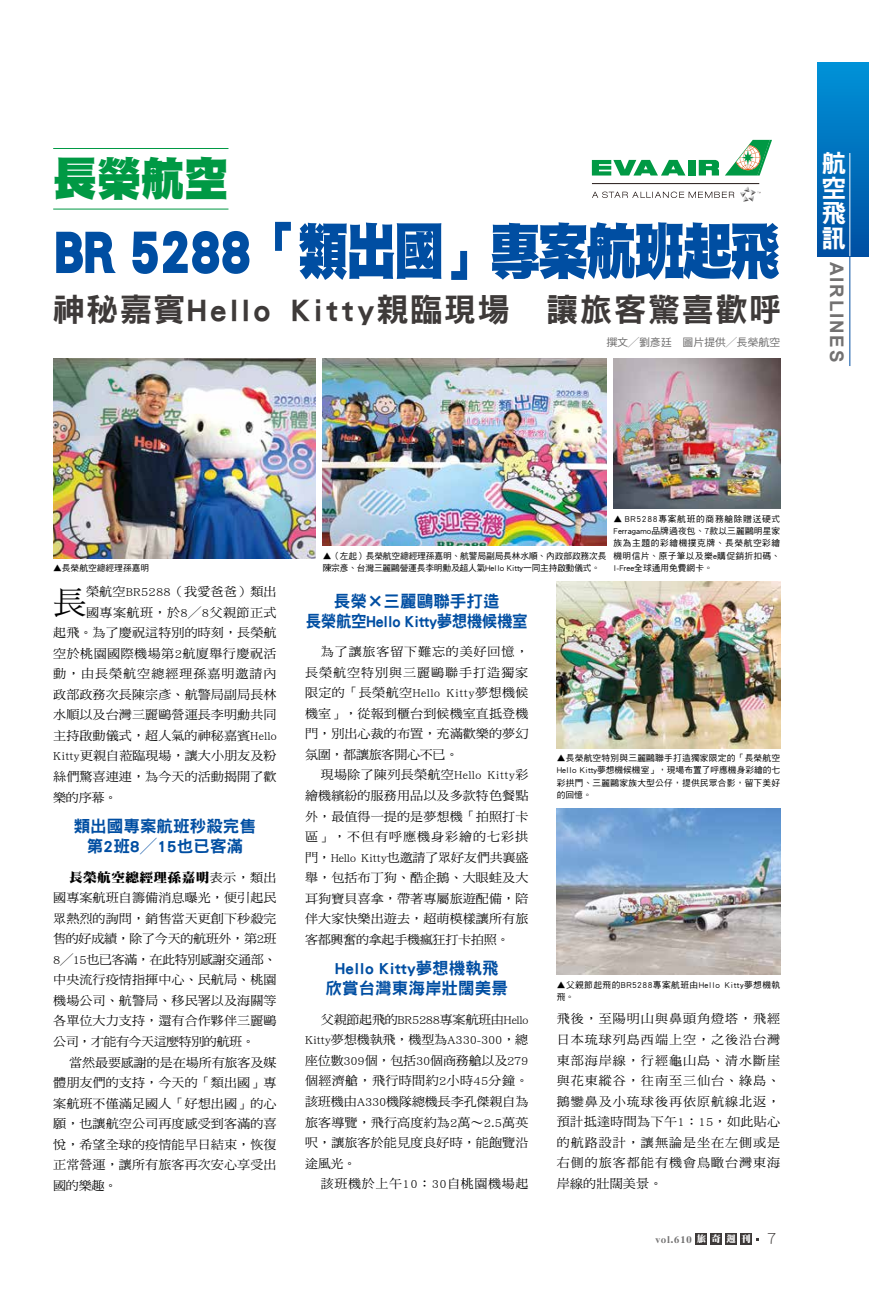
<style>
.page{position:relative;width:869px;height:1294px;background:#fff}
.page>*{position:absolute;margin:0;border:0;box-sizing:border-box;transform-origin:0 0}
.t1{font:61px "DF Hei Std W12";letter-spacing:-.05em;color:#004ea2;scale:.83 1}
.t2{font:46.12px "DF Hei Std W12";color:#094;scale:.95 1}
.t3{font:32.38px "DF Hei Std W9";letter-spacing:.045em;color:#3e3a39}
.t4{font:32px "DF Ming Std W5";color:#000;scale:1.05 1}
.t5{font:24.88px/24.9px "DF Hei Std W9";color:#fff;text-align:justify}
.t6{font:700 18.62px "Arial";letter-spacing:.1em;color:#727171}
.t7{font:16.62px/19.9px "DF Hei Std W9";color:#004ea2;text-align:center}
.t8{font:16.62px/19.9px "DF Hei Std W9";letter-spacing:-.03em;color:#004ea2;text-align:center}
.t9{font:13px "DF Ming Std W12";letter-spacing:.025em;color:#000;scale:1.05 1}
.t10{font:12.38px/20.5px "DF Ming Std W5";letter-spacing:.005em;color:#000;text-align:justify;scale:1.05 1}
.t11{font:12.38px "DF Ming Std W5";letter-spacing:-.025em;color:#000;scale:1.05 1}
.t12{font:12.38px "DF Ming Std W5";letter-spacing:.07em;color:#000;scale:1.05 1}
.t13{font:12.38px "DF Ming Std W5";letter-spacing:-.02em;color:#000;scale:1.05 1}
.t14{font:12.38px "DF Ming Std W5";letter-spacing:-.015em;color:#000;scale:1.05 1}
.t15{font:12.38px "DF Ming Std W5";letter-spacing:.025em;color:#000;scale:1.05 1}
.t16{font:12.38px "DF Ming Std W5";letter-spacing:.03em;color:#000;scale:1.05 1}
.t17{font:12.38px "DF Ming Std W5";letter-spacing:-.035em;color:#000;scale:1.05 1}
.t18{font:12.38px "DF Ming Std W5";letter-spacing:-.03em;color:#000;scale:1.05 1}
.t19{font:12.38px "DF Ming Std W5";letter-spacing:.04em;color:#000;scale:1.05 1}
.t20{font:12.38px "DF Ming Std W5";letter-spacing:-.04em;color:#000;scale:1.05 1}
.t21{font:12.38px "DF Ming Std W5";letter-spacing:.06em;color:#000;scale:1.05 1}
.t22{font:10.62px "DF Hei Std W5";letter-spacing:-.025em;color:#6c6b6b;scale:1.05 1}
.t23{font:9.38px "DF Ya Song GB5 Std W9";letter-spacing:.1em;color:#727171}
.t24{font:8.75px/12.5px "DF Hei Std W5";color:#000;text-align:justify}
.t25{font:8.75px/12.5px "DF Hei Std W5";letter-spacing:-.02em;color:#000}
.t26{font:8.75px/12.5px "DF Hei Std W5";letter-spacing:.05em;color:#000}
.s1{font-family:"DF Ming Std W5";font-size:12.38px}
.s2{font-family:"DF Ming Std W12";color:#fff}
.s3{font-family:"DF Hei Std W3";font-size:16.62px;color:#3e3a39}
</style>
<div class="page">
<hr style="left:53px;top:148px;width:175px;height:1px;background:#094">
<hr style="left:53px;top:209px;width:175px;height:1px;background:#094">
<svg style="left:592px;top:186px;width:168px;height:15px"></svg>
<svg style="left:591px;top:160px;width:94px;height:15px"></svg>
<div style="left:687px;top:160px;width:8px;height:15px;background:#094"></div>
<svg style="left:698px;top:160px;width:20px;height:15px"></svg>
<svg style="left:725px;top:140px;width:46px;height:35px"></svg>
<hr style="left:591px;top:183px;width:168px;height:1px;background:#231815">
<img style="left:53px;top:358px;width:262px;height:200px">
<img style="left:322px;top:358px;width:284px;height:188px">
<img style="left:556px;top:581px;width:224px;height:167px">
<img style="left:613px;top:358px;width:167px;height:150px">
<img style="left:556px;top:808px;width:224px;height:166px">
<hr style="left:849px;top:256px;width:1px;height:110px;background:#004ea2">
<div style="left:817px;top:62px;width:51px;height:194px;background:linear-gradient(to bottom,#0093d8,#004fa2)"></div>
<hr style="left:849px;top:153px;width:1px;height:103px;background:#fff">
<div style="left:695px;top:1232px;width:11px;height:12px;background:#3e3a39"></div>
<div style="left:710px;top:1232px;width:11px;height:12px;background:#3e3a39"></div>
<div style="left:725px;top:1232px;width:11px;height:12px;background:#3e3a39"></div>
<div style="left:740px;top:1232px;width:11px;height:12px;background:#3e3a39"></div>
<p class="t2" style="left:53px;top:153px;width:186px">長榮航空</p>
<p class="t1" style="left:53px;top:218px;width:877px">BR 5288「類出國」專案航班起飛</p>
<p class="t3" style="left:53px;top:292px;width:729px">神秘嘉賓Hello Kitty親臨現場　讓旅客驚喜歡呼</p>
<p class="t22" style="left:606px;top:336px;width:167px">撰文╱劉彥廷　圖片提供╱長榮航空</p>
<h3 class="t5" style="left:821px;top:150px;width:26px">航空飛訊</h3>
<h3 class="t6" style="left:848px;top:262px;width:102px;rotate:90deg">AIRLINES</h3>
<p class="t24" style="left:613px;top:512px;width:168px">▲ BR5288專案航班的商務艙除贈送硬式Ferragamo品牌過夜包、7款以三麗鷗明星家族為主題的彩繪機撲克牌、長榮航空彩繪機明信片、原子筆以及樂e購促銷折扣碼、</p>
<p class="t25" style="left:322px;top:549px;width:285px">▲（左起）長榮航空總經理孫嘉明、航警局副局長林水順、內政部政務次長陳宗彥、台灣三麗鷗營運長李明勳及超人氣Hello Kitty一同主持啟動儀式。</p>
<p class="t24" style="left:53px;top:561px;width:97px">▲長榮航空總經理孫嘉明</p>
<p class="t24" style="left:613px;top:562px;width:101px">I-Free全球通用免費網卡。</p>
<p class="t4" style="left:53px;top:585px;width:34px">長</p>
<p class="t10" style="left:86px;top:581px;width:183px">榮航空BR5288（我愛爸爸）類出</p>
<p class="t16" style="left:86px;top:605px;width:183px">國專案航班，於8╱8父親節正式</p>
<p class="t10" style="left:53px;top:622px;width:214px">起飛。為了慶祝這特別的時刻，長榮航</p>
<p class="t16" style="left:53px;top:646px;width:214px">空於桃園國際機場第2航廈舉行慶祝活</p>
<p class="t12" style="left:53px;top:667px;width:214px">動，由長榮航空總經理孫嘉明邀請內</p>
<p class="t10" style="left:53px;top:684px;width:214px">政部政務次長陳宗彥、航警局副局長林</p>
<p class="t10" style="left:53px;top:704px;width:214px">水順以及台灣三麗鷗營運長李明勳共同</p>
<p class="t10" style="left:53px;top:725px;width:214px">主持啟動儀式，超人氣的神秘嘉賓Hello</p>
<p class="t10" style="left:53px;top:745px;width:214px">Kitty更親自蒞臨現場，讓大小朋友及粉</p>
<p class="t10" style="left:53px;top:766px;width:214px">絲們驚喜連連，為今天的活動揭開了歡</p>
<p class="t10" style="left:53px;top:786px;width:63px">樂的序幕。</p>
<p class="t7" style="left:74px;top:816px;width:184px">類出國專案航班秒殺完售第2班8╱15也已客滿</p>
<p class="t9" style="left:69px;top:870px;width:199px">長榮航空總經理孫嘉明<span class="s1">表示，類出</span></p>
<p class="t10" style="left:53px;top:887px;width:214px">國專案航班自籌備消息曝光，便引起民</p>
<p class="t10" style="left:53px;top:907px;width:214px">眾熱烈的詢問，銷售當天更創下秒殺完</p>
<p class="t18" style="left:53px;top:932px;width:214px">售的好成績，除了今天的航班外，第2班</p>
<p class="t17" style="left:53px;top:952px;width:214px">8╱15也已客滿，在此特別感謝交通部、</p>
<p class="t10" style="left:53px;top:969px;width:214px">中央流行疫情指揮中心、民航局、桃園</p>
<p class="t10" style="left:53px;top:989px;width:214px">機場公司、航警局、移民署以及海關等</p>
<p class="t10" style="left:53px;top:1010px;width:214px">各單位大力支持，還有合作夥伴三麗鷗</p>
<p class="t20" style="left:53px;top:1034px;width:193px">公司，才能有今天這麼特別的航班。</p>
<p class="t10" style="left:69px;top:1051px;width:199px">當然最要感謝的是在場所有旅客及媒</p>
<p class="t10" style="left:53px;top:1072px;width:214px">體朋友們的支持，今天的「類出國」專</p>
<p class="t10" style="left:53px;top:1092px;width:214px">案航班不僅滿足國人「好想出國」的心</p>
<p class="t10" style="left:53px;top:1113px;width:214px">願，也讓航空公司再度感受到客滿的喜</p>
<p class="t10" style="left:53px;top:1133px;width:214px">悅，希望全球的疫情能早日結束，恢復</p>
<p class="t10" style="left:53px;top:1154px;width:214px">正常營運，讓所有旅客再次安心享受出</p>
<p class="t10" style="left:53px;top:1174px;width:63px">國的樂趣。</p>
<p class="t8" style="left:306px;top:590px;width:223px">長榮×三麗鷗聯手打造<br>長榮航空Hello Kitty夢想機候機室</p>
<p class="t21" style="left:321px;top:645px;width:199px">為了讓旅客留下難忘的美好回憶，</p>
<p class="t12" style="left:305px;top:665px;width:214px">長榮航空特別與三麗鷗聯手打造獨家</p>
<p class="t15" style="left:305px;top:686px;width:214px">限定的「長榮航空Hello Kitty夢想機候</p>
<p class="t10" style="left:305px;top:702px;width:214px">機室」，從報到櫃台到候機室直抵登機</p>
<p class="t10" style="left:305px;top:723px;width:214px">門，別出心裁的布置，充滿歡樂的夢幻</p>
<p class="t11" style="left:305px;top:747px;width:148px">氛圍，都讓旅客開心不已。</p>
<p class="t10" style="left:321px;top:764px;width:199px">現場除了陳列長榮航空Hello Kitty彩</p>
<p class="t10" style="left:305px;top:785px;width:214px">繪機繽紛的服務用品以及多款特色餐點</p>
<p class="t10" style="left:305px;top:805px;width:214px">外，最值得一提的是夢想機「拍照打卡</p>
<p class="t12" style="left:305px;top:829px;width:214px">區」，不但有呼應機身彩繪的七彩拱</p>
<p class="t13" style="left:305px;top:850px;width:214px">門，Hello Kitty也邀請了眾好友們共襄盛</p>
<p class="t10" style="left:305px;top:867px;width:214px">舉，包括布丁狗、酷企鵝、大眼蛙及大</p>
<p class="t10" style="left:305px;top:887px;width:214px">耳狗寶貝喜拿，帶著專屬旅遊配備，陪</p>
<p class="t10" style="left:305px;top:908px;width:214px">伴大家快樂出遊去，超萌模樣讓所有旅</p>
<p class="t11" style="left:305px;top:932px;width:196px">客都興奮的拿起手機瘋狂打卡拍照。</p>
<p class="t7" style="left:325px;top:958px;width:184px">Hello Kitty夢想機執飛欣賞台灣東海岸壯闊美景</p>
<p class="t11" style="left:321px;top:1012px;width:199px">父親節起飛的BR5288專案航班由Hello</p>
<p class="t14" style="left:305px;top:1033px;width:214px">Kitty夢想機執飛，機型為A330-300，總</p>
<p class="t13" style="left:305px;top:1053px;width:214px">座位數309個，包括30個商務艙以及279</p>
<p class="t15" style="left:305px;top:1074px;width:214px">個經濟艙，飛行時間約2小時45分鐘。</p>
<p class="t14" style="left:305px;top:1094px;width:214px">該班機由A330機隊總機長李孔傑親自為</p>
<p class="t10" style="left:305px;top:1111px;width:214px">旅客導覽，飛行高度約為2萬～2.5萬英</p>
<p class="t10" style="left:305px;top:1132px;width:214px">呎，讓旅客於能見度良好時，能飽覽沿</p>
<p class="t10" style="left:305px;top:1152px;width:50px">途風光。</p>
<p class="t19" style="left:321px;top:1176px;width:199px">該班機於上午10：30自桃園機場起</p>
<p class="t24" style="left:556px;top:751px;width:225px">▲長榮航空特別與三麗鷗聯手打造獨家限定的「長榮航空Hello Kitty夢想機候機室」，現場布置了呼應機身彩繪的七彩拱門、三麗鷗家族大型公仔，提供民眾合影，留下美好的回憶。</p>
<p class="t26" style="left:556px;top:978px;width:225px">▲父親節起飛的BR5288專案航班由Hello Kitty夢想機執飛。</p>
<p class="t10" style="left:556px;top:1008px;width:214px">飛後，至陽明山與鼻頭角燈塔，飛經日本琉球列島西端上空，之後沿台灣東部海岸線，行經龜山島、清水斷崖與花東縱谷，往南至三仙台、綠島、鵝鑾鼻及小琉球後再依原航線北返，預計抵達時間為下午1：15，如此貼心的航路設計，讓無論是坐在左側或是右側的旅客都能有機會鳥瞰台灣東海岸線的壯闊美景。</p>
<p class="t23" style="left:655px;top:1234px;width:122px">vol.610 <span class="s2">旅奇週刊</span> <span class="s3">7</span></p>
</div>
